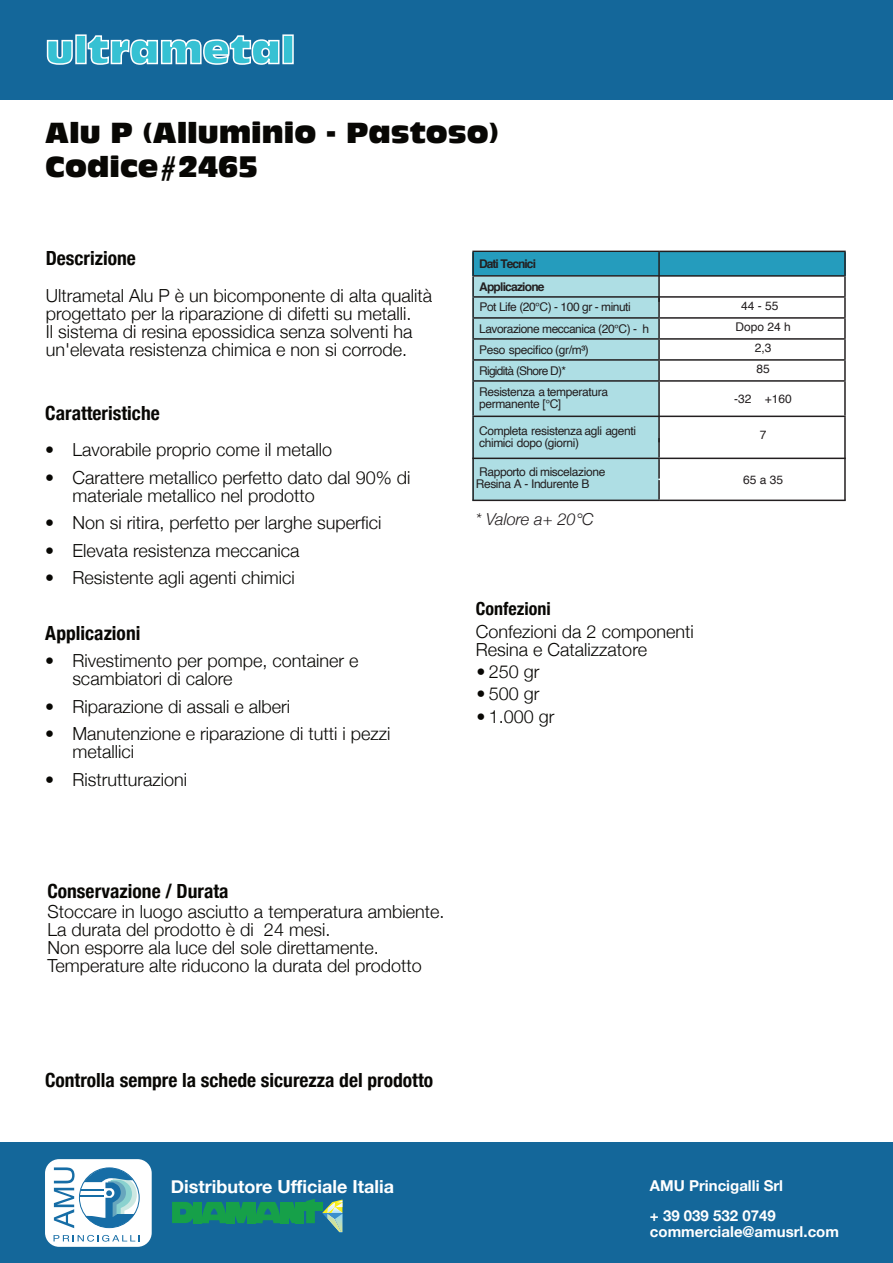
<style>
.page{position:relative;width:893px;height:1263px;background:#fff}
.page>*{position:absolute;margin:0;border:0;box-sizing:border-box;transform-origin:0 0}
.t1{font:27px/33.9px "Antique Olive Compact";color:#080704}
.t2{font:700 condensed 19.5px "Helvetica Neue";color:#080704}
.t3{font:300 18px/18px "Helvetica Neue";color:#080704}
.t4{font:700 18px "Helvetica Neue";color:#fff}
.t5{font:700 condensed 18px "Helvetica Neue";color:#080704}
.t6{font:italic 300 16.5px "Helvetica Neue";color:#231f20}
.t7{font:700 15px/30.9px "Helvetica Neue";color:#fff}
.t8{font:12px/21px "Helvetica";letter-spacing:-.03em;color:#231f20}
.t9{font:700 12px/22.8px "Helvetica";letter-spacing:-.065em;color:#231f20}
.t10{font:12px/21px "Helvetica";color:#231f20;text-align:center}
</style>
<div class="page">
<div style="left:0;top:0;width:893px;height:99px;background:#14679a"></div>
<hr style="left:472px;top:251px;width:187px;height:1px;background:#231f20">
<div style="left:472px;top:252px;width:373px;height:23px;background:#259cbd"></div>
<div style="left:472px;top:277px;width:187px;height:223px;background:#aedee4"></div>
<hr style="left:472px;top:252px;width:2px;height:23px;background:#231f20">
<hr style="left:659px;top:251px;width:187px;height:1px;background:#231f20">
<hr style="left:658px;top:252px;width:2px;height:50px;background:#231f20">
<hr style="left:844px;top:252px;width:2px;height:23px;background:#231f20">
<hr style="left:472px;top:275px;width:187px;height:2px;background:#231f20">
<hr style="left:659px;top:275px;width:187px;height:2px;background:#231f20">
<hr style="left:472px;top:296px;width:187px;height:2px;background:#231f20">
<hr style="left:659px;top:296px;width:187px;height:2px;background:#231f20">
<hr style="left:472px;top:317px;width:187px;height:2px;background:#231f20">
<hr style="left:659px;top:317px;width:187px;height:2px;background:#231f20">
<hr style="left:472px;top:338px;width:187px;height:2px;background:#231f20">
<hr style="left:659px;top:338px;width:187px;height:2px;background:#231f20">
<hr style="left:472px;top:359px;width:187px;height:2px;background:#231f20">
<svg style="left:472px;top:277px;width:2px;height:103px"></svg>
<hr style="left:659px;top:359px;width:187px;height:2px;background:#231f20">
<svg style="left:658px;top:298px;width:2px;height:82px"></svg>
<svg style="left:844px;top:277px;width:2px;height:103px"></svg>
<hr style="left:472px;top:380px;width:187px;height:2px;background:#231f20">
<hr style="left:472px;top:382px;width:2px;height:34px;background:#231f20">
<hr style="left:659px;top:380px;width:187px;height:2px;background:#231f20">
<hr style="left:658px;top:382px;width:2px;height:60px;background:#231f20">
<hr style="left:844px;top:382px;width:2px;height:34px;background:#231f20">
<hr style="left:472px;top:416px;width:187px;height:1px;background:#231f20">
<hr style="left:472px;top:417px;width:2px;height:83px;background:#231f20">
<hr style="left:659px;top:416px;width:187px;height:1px;background:#231f20">
<hr style="left:844px;top:417px;width:2px;height:83px;background:#231f20">
<hr style="left:658px;top:438px;width:2px;height:20px;background:#231f20">
<hr style="left:472px;top:458px;width:187px;height:1px;background:#231f20">
<hr style="left:659px;top:458px;width:187px;height:1px;background:#231f20">
<hr style="left:658px;top:459px;width:2px;height:20px;background:#231f20">
<hr style="left:658px;top:480px;width:2px;height:20px;background:#231f20">
<hr style="left:472px;top:500px;width:187px;height:1px;background:#231f20">
<hr style="left:659px;top:500px;width:187px;height:1px;background:#231f20">
<div style="left:0;top:1143px;width:893px;height:120px;background:#14679a"></div>
<div style="left:45px;top:1159px;width:107px;height:88px;background:#fff;border-radius:14px"></div>
<svg style="left:54px;top:1167px;width:83px;height:61px"></svg>
<svg style="left:54px;top:1235px;width:86px;height:6px"></svg>
<svg style="left:172px;top:1202px;width:21px;height:21px"></svg>
<div style="left:193px;top:1202px;width:9px;height:21px;background:#16a049"></div>
<div style="left:295px;top:1202px;width:9px;height:21px;background:#16a049"></div>
<svg style="left:306px;top:1199px;width:9px;height:24px"></svg>
<div style="left:295px;top:1202px;width:28px;height:8px;background:#16a049"></div>
<svg style="left:202px;top:1202px;width:93px;height:21px"></svg>
<svg style="left:322px;top:1199px;width:20px;height:34px"></svg>
<svg style="left:46px;top:34px;width:248px;height:31px"></svg>
<h1 class="t1" style="left:45px;top:118px;width:455px">Alu P (Alluminio - Pastoso)<br>Codice#2465</h1>
<p class="t2" style="left:46px;top:247px;width:92px">Descrizione</p>
<p class="t3" style="left:46px;top:286px;width:388px">Ultrametal Alu P è un bicomponente di alta qualità progettato per la riparazione di difetti su metalli.<br>Il sistema di resina epossidica senza solventi ha un'elevata resistenza chimica e non si corrode.</p>
<p class="t2" style="left:45px;top:401px;width:116px">Caratteristiche</p>
<p class="t3" style="left:45px;top:441px;width:288px">• Lavorabile proprio come il metallo</p>
<p class="t3" style="left:72px;top:468px;width:340px;text-indent:-27px">• Carattere metallico perfetto dato dal 90% di materiale metallico nel prodotto</p>
<p class="t3" style="left:45px;top:514px;width:338px">• Non si ritira, perfetto per larghe superfici</p>
<p class="t3" style="left:45px;top:541px;width:256px">• Elevata resistenza meccanica</p>
<p class="t3" style="left:45px;top:569px;width:251px">• Resistente agli agenti chimici</p>
<p class="t2" style="left:45px;top:621px;width:97px">Applicazioni</p>
<p class="t3" style="left:72px;top:651px;width:288px;text-indent:-27px">• Rivestimento per pompe, container e scambiatori di calore</p>
<p class="t3" style="left:45px;top:697px;width:246px">• Riparazione di assali e alberi</p>
<p class="t3" style="left:72px;top:724px;width:320px;text-indent:-27px">• Manutenzione e riparazione di tutti i pezzi metallici</p>
<p class="t3" style="left:45px;top:770px;width:143px">• Ristrutturazioni</p>
<p class="t9" style="left:479px;top:253px;width:67px">Dati Tecnici<br>Applicazione</p>
<p class="t8" style="left:479px;top:297px;width:153px">Pot Life (20°C) - 100 gr - minuti</p>
<p class="t8" style="left:479px;top:340px;width:130px">Peso specifico (gr/m³)<br>Rigidità (Shore D)*<br>Resistenza a temperatura</p>
<p class="t8" style="left:479px;top:394px;width:84px">permanente [°C]</p>
<p class="t8" style="left:479px;top:425px;width:159px;line-height:12px">Completa resistenza agli agenti chimici dopo (giorni)</p>
<p class="t8" style="left:476px;top:467px;width:131px;line-height:12px">Rapporto di miscelazione<br>Resina A - Indurente B</p>
<p class="t6" style="left:476px;top:510px;width:120px">* Valore a+ 20°C</p>
<p class="t8" style="left:479px;top:319px;width:171px">Lavorazione meccanica (20°C) - h</p>
<p class="t5" style="left:476px;top:598px;width:76px">Confezioni</p>
<p class="t3" style="left:476px;top:622px;width:219px">Confezioni da 2 componenti<br>Resina e Catalizzatore</p>
<p class="t3" style="left:477px;top:662px;width:64px">• 250 gr</p>
<p class="t3" style="left:477px;top:685px;width:64px">• 500 gr</p>
<p class="t3" style="left:477px;top:707px;width:79px">• 1.000 gr</p>
<p class="t2" style="left:47px;top:879px;width:183px">Conservazione / Durata</p>
<p class="t3" style="left:47px;top:902px;width:399px">Stoccare in luogo asciutto a temperatura ambiente.<br>La durata del prodotto è di 24 mesi.<br>Non esporre ala luce del sole direttamente.<br>Temperature alte riducono la durata del prodotto</p>
<p class="t2" style="left:45px;top:1068px;width:390px">Controlla sempre la schede sicurezza del prodotto</p>
<p class="t10" style="left:735px;top:296px;width:57px">44 - 55<br>Dopo 24 h<br>2,3<br>85</p>
<p class="t8" style="left:734px;top:389px;width:59px">-32 +160</p>
<p class="t8" style="left:760px;top:425px;width:8px">7</p>
<p class="t8" style="left:743px;top:470px;width:42px">65 a 35</p>
<p class="t4" style="left:171px;top:1175px;width:225px">Distributore Ufficiale Italia</p>
<p class="t7" style="left:650px;top:1169px;width:135px">AMU Princigalli Srl + 39 039 532 0749</p>
<p class="t7" style="left:650px;top:1216px;width:191px">commerciale@amusrl.com</p>
</div>
